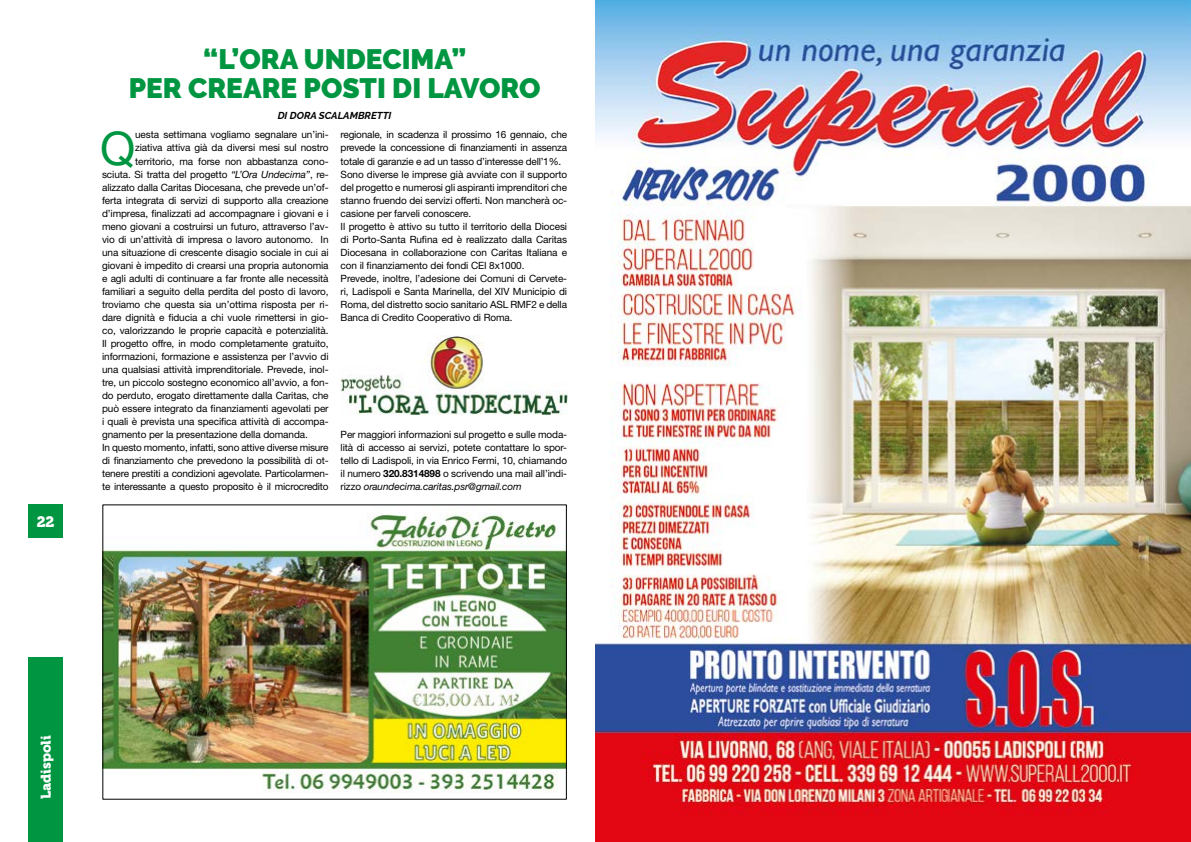
<style>
.page{position:relative;width:1191px;height:842px;background:#fff}
.page>*{position:absolute;margin:0;border:0;box-sizing:border-box;transform-origin:0 0}
.t1{font:46.4px "Helvetica Neue LT Std";color:#009641}
.t2{font:900 28px/29px "Raleway";color:#009641;text-align:center}
.t3{font:15px "Museo 900";color:#fff}
.t4{font:14px "Museo 900";color:#fff}
.t5{font:10px/13px "Helvetica Neue LT Std";letter-spacing:-.01em;color:#000}
.t6{font:italic 700 10px "Raleway";color:#000}
.s1{font-style:italic}
.s2{font-weight:700}
</style>
<div class="page">
<div style="left:28px;top:505px;width:35px;height:33px;background:#009641"></div>
<div style="left:28px;top:658px;width:35px;height:184px;background:#009641"></div>
<img style="left:105px;top:512px;width:459px;height:281px">
<img style="left:595px;top:0;width:596px;height:842px">
<img style="left:340px;top:336px;width:227px;height:79px">
<h3 class="t3" style="left:37px;top:513px;width:19px">22</h3>
<h2 class="t2" style="left:129px;top:45px;width:413px">“L’ORA UNDECIMA”<br>PER CREARE POSTI DI LAVORO</h2>
<p class="t6" style="left:278px;top:109px;width:115px">DI DORA SCALAMBRETTI</p>
<h1 class="t1" style="left:100px;top:120px;width:37px">Q</h1>
<p class="t5" style="left:135px;top:128px;width:195px">uesta settimana vogliamo segnalare un’ini-</p>
<p class="t5" style="left:340px;top:128px;width:228px">regionale, in scadenza il prossimo 16 gennaio, che prevede la concessione di finanziamenti in assenza totale di garanzie e ad un tasso d’interesse dell’1%.<br>Sono diverse le imprese già avviate con il supporto del progetto e numerosi gli aspiranti imprenditori che stanno fruendo dei servizi offerti. Non mancherà oc&shy;casione per farveli conoscere.<br>Il progetto è attivo su tutto il territorio della Diocesi di Porto-Santa Rufina ed è realizzato dalla Caritas Diocesana in collaborazione con Caritas Italiana e con il finanziamento dei fondi CEI 8x1000.<br>Prevede, inoltre, l’adesione dei Comuni di Cervete&shy;ri, Ladispoli e Santa Marinella, del XIV Municipio di Roma, del distretto socio sanitario ASL RMF2 e della Banca di Credito Cooperativo di Roma.</p>
<p class="t5" style="left:135px;top:141px;width:195px">ziativa attiva già da diversi mesi sul nostro</p>
<p class="t5" style="left:135px;top:154px;width:195px">territorio, ma forse non abbastanza cono-</p>
<p class="t5" style="left:102px;top:167px;width:228px">sciuta. Si tratta del progetto <span class="s1">“L’Ora Undecima”</span>, re-</p>
<p class="t5" style="left:102px;top:180px;width:228px">alizzato dalla Caritas Diocesana, che prevede un’of-</p>
<p class="t5" style="left:102px;top:193px;width:228px">ferta integrata di servizi di supporto alla creazione</p>
<p class="t5" style="left:102px;top:206px;width:228px">d’impresa, finalizzati ad accompagnare i giovani e i</p>
<p class="t5" style="left:102px;top:219px;width:228px">meno giovani a costruirsi un futuro, attraverso l’av-</p>
<p class="t5" style="left:102px;top:232px;width:228px">vio di un’attività di impresa o lavoro autonomo. In</p>
<p class="t5" style="left:102px;top:245px;width:228px">una situazione di crescente disagio sociale in cui ai</p>
<p class="t5" style="left:102px;top:258px;width:228px">giovani è impedito di crearsi una propria autonomia</p>
<p class="t5" style="left:102px;top:271px;width:228px">e agli adulti di continuare a far fronte alle necessità</p>
<p class="t5" style="left:102px;top:284px;width:228px">familiari a seguito della perdita del posto di lavoro,</p>
<p class="t5" style="left:102px;top:297px;width:228px">troviamo che questa sia un’ottima risposta per ri-</p>
<p class="t5" style="left:102px;top:310px;width:228px">dare dignità e fiducia a chi vuole rimettersi in gio-</p>
<p class="t5" style="left:102px;top:323px;width:228px">co, valorizzando le proprie capacità e potenzialità.</p>
<p class="t5" style="left:102px;top:336px;width:228px">Il progetto offre, in modo completamente gratuito,</p>
<p class="t5" style="left:102px;top:349px;width:228px">informazioni, formazione e assistenza per l’avvio di</p>
<p class="t5" style="left:102px;top:362px;width:228px">una qualsiasi attività imprenditoriale. Prevede, inol-</p>
<p class="t5" style="left:102px;top:375px;width:228px">tre, un piccolo sostegno economico all’avvio, a fon-</p>
<p class="t5" style="left:102px;top:388px;width:228px">do perduto, erogato direttamente dalla Caritas, che</p>
<p class="t5" style="left:102px;top:401px;width:228px">può essere integrato da finanziamenti agevolati per</p>
<p class="t5" style="left:102px;top:414px;width:228px">i quali è prevista una specifica attività di accompa-</p>
<p class="t5" style="left:102px;top:427px;width:207px">gnamento per la presentazione della domanda.</p>
<p class="t5" style="left:102px;top:440px;width:228px">In questo momento, infatti, sono attive diverse misure</p>
<p class="t5" style="left:102px;top:453px;width:228px">di finanziamento che prevedono la possibilità di ot-</p>
<p class="t5" style="left:102px;top:466px;width:228px">tenere prestiti a condizioni agevolate. Particolarmen-</p>
<p class="t5" style="left:102px;top:479px;width:228px">te interessante a questo proposito è il microcredito</p>
<p class="t5" style="left:340px;top:427px;width:228px;text-align:justify">Per maggiori informazioni sul progetto e sulle moda&shy;lità di accesso ai servizi, potete contattare lo spor&shy;tello di Ladispoli, in via Enrico Fermi, 10, chiamando il numero <span class="s2">320.8314898</span> o scrivendo una mail all’indi&shy;rizzo <span class="s1">oraundecima.caritas.psr@gmail.com</span></p>
<h3 class="t4" style="left:38px;top:799px;width:66px;rotate:-90deg">Ladispoli</h3>
</div>
